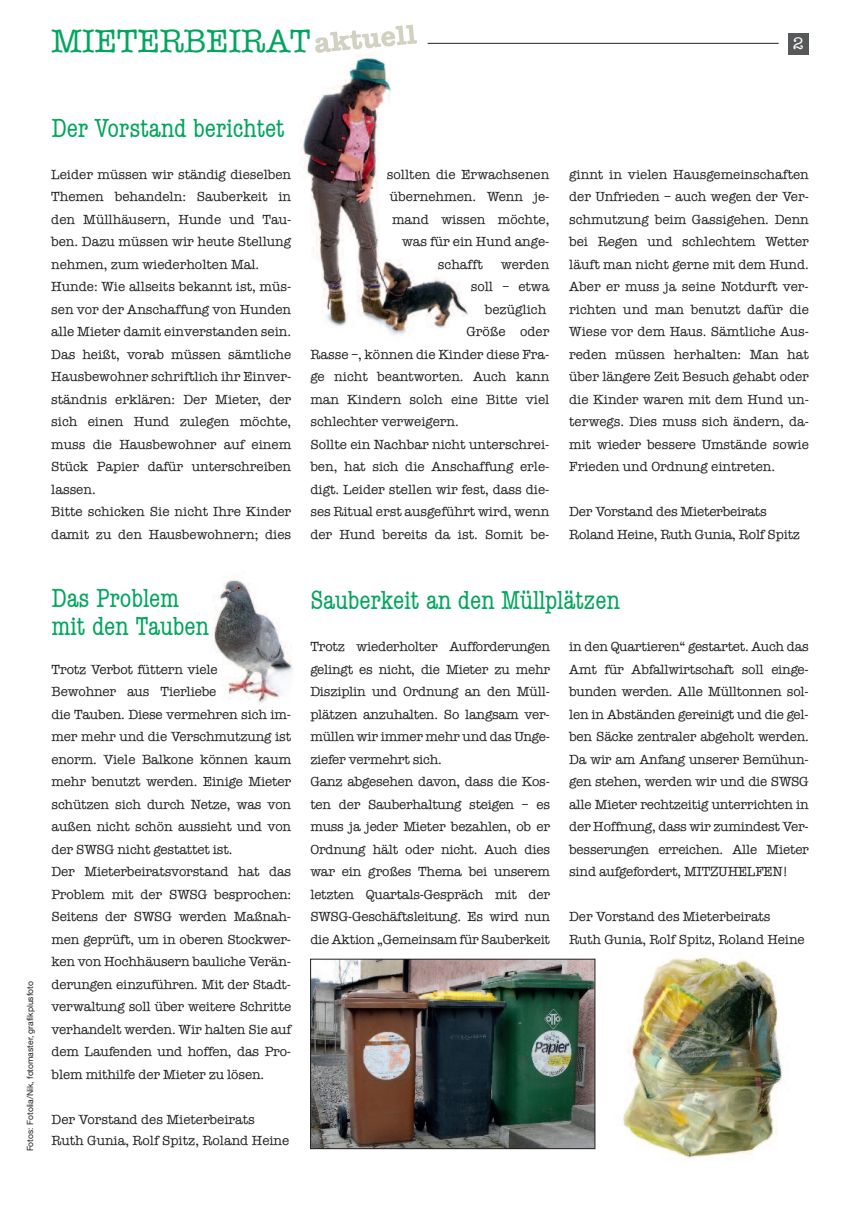
<style>
.page{position:relative;width:851px;height:1212px;background:#fff}
.page>*{position:absolute;margin:0;border:0;box-sizing:border-box;transform-origin:0 0}
.t1{font:32.85px "American Typewriter";color:#00a65d}
.t2{font:condensed 27px/28.5px "American Typewriter";letter-spacing:-.005em;color:#00a65d}
.t3{font:17.1px "American Typewriter";color:#fff}
.t4{font:13.5px/22.5px "American Typewriter";letter-spacing:-.01em;color:#231f20}
.t5{font:8.55px "Helvetica Neue LT";color:#231f20}
</style>
<div class="page">
<img style="left:212px;top:579px;width:81px;height:125px">
<img style="left:300px;top:54px;width:172px;height:281px">
<img style="left:312px;top:961px;width:281px;height:186px">
<div style="left:310px;top:959px;width:285px;height:190px;border:1px solid #231f20"></div>
<img style="left:623px;top:955px;width:160px;height:205px">
<div style="left:788px;top:33px;width:20px;height:22px;background:#57585a"></div>
<hr style="left:427px;top:43px;width:351px;height:1px;background:#231f20">
<svg style="left:315px;top:25px;width:102px;height:28px"></svg>
<h1 class="t1" style="left:51px;top:22px;width:261px">MIeteRBeIRAt</h1>
<p class="t3" style="left:792px;top:34px;width:12px">2</p>
<h2 class="t2" style="left:51px;top:114px;width:235px">Der Vorstand berichtet</h2>
<p class="t4" style="left:51px;top:163px;width:241px">Leider müssen wir ständig dieselben themen behandeln: Sauberkeit in den Müllhäusern, Hunde und tau&shy;ben. Dazu müssen wir heute Stellung nehmen, zum wiederholten Mal.<br>Hunde: Wie allseits bekannt ist, müs&shy;sen vor der Anschaffung von Hunden alle Mieter damit einverstanden sein.<br>Das heißt, vorab müssen sämtliche Hausbewohner schriftlich ihr einver&shy;ständnis erklären: Der Mieter, der sich einen Hund zulegen möchte, muss die Hausbewohner auf einem Stück Papier dafür unterschreiben lassen.<br>Bitte schicken Sie nicht Ihre Kinder damit zu den Hausbewohnern; dies</p>
<p class="t4" style="left:387px;top:163px;width:164px">sollten die erwachsenen</p>
<p class="t4" style="left:390px;top:186px;width:161px">übernehmen. Wenn je-</p>
<p class="t4" style="left:392px;top:208px;width:159px">mand wissen möchte,</p>
<p class="t4" style="left:402px;top:231px;width:149px">was für ein Hund ange-</p>
<p class="t4" style="left:438px;top:253px;width:46px">schafft</p>
<p class="t4" style="left:501px;top:253px;width:50px">werden</p>
<p class="t4" style="left:470px;top:276px;width:80px">soll – etwa</p>
<p class="t4" style="left:484px;top:298px;width:63px">bezüglich</p>
<p class="t4" style="left:466px;top:321px;width:84px">Größe oder</p>
<p class="t4" style="left:310px;top:343px;width:240px">Rasse –, können die Kinder diese Fra-</p>
<p class="t4" style="left:310px;top:366px;width:240px">ge nicht beantworten. Auch kann</p>
<p class="t4" style="left:310px;top:388px;width:240px">man Kindern solch eine Bitte viel</p>
<p class="t4" style="left:310px;top:411px;width:150px">schlechter verweigern.</p>
<p class="t4" style="left:310px;top:433px;width:240px">Sollte ein Nachbar nicht unterschrei-</p>
<p class="t4" style="left:310px;top:456px;width:240px">ben, hat sich die Anschaffung erle-</p>
<p class="t4" style="left:310px;top:478px;width:240px">digt. Leider stellen wir fest, dass die-</p>
<p class="t4" style="left:310px;top:501px;width:240px">ses Ritual erst ausgeführt wird, wenn</p>
<p class="t4" style="left:310px;top:523px;width:240px">der Hund bereits da ist. Somit be-</p>
<p class="t4" style="left:569px;top:163px;width:241px;text-align:justify">ginnt in vielen Hausgemeinschaften der Unfrieden – auch wegen der Ver&shy;schmutzung beim Gassigehen. Denn bei Regen und schlechtem Wetter läuft man nicht gerne mit dem Hund.<br>Aber er muss ja seine Notdurft ver&shy;richten und man benutzt dafür die Wiese vor dem Haus. Sämtliche Aus&shy;reden müssen herhalten: Man hat über längere Zeit Besuch gehabt oder die Kinder waren mit dem Hund un&shy;terwegs. Dies muss sich ändern, da&shy;mit wieder bessere Umstände sowie Frieden und Ordnung eintreten.</p>
<p class="t4" style="left:569px;top:501px;width:232px">Der Vorstand des Mieterbeirats<br>Roland Heine, Ruth Gunia, Rolf Spitz</p>
<p class="t5" style="left:27px;top:1151px;width:172px;rotate:-90deg">Fotos: Fotolia/Nik, fotomaster, grafikplusfoto</p>
<h2 class="t2" style="left:51px;top:584px;width:159px">Das Problem mit den Tauben</h2>
<p class="t4" style="left:51px;top:658px;width:241px">trotz Verbot füttern viele<br>Bewohner aus tierliebe<br>die tauben. Diese vermehren sich im&shy;mer mehr und die Verschmutzung ist enorm. Viele Balkone können kaum mehr benutzt werden. einige Mieter schützen sich durch Netze, was von außen nicht schön aussieht und von der SWSG nicht gestattet ist.<br>Der Mieterbeiratsvorstand hat das Problem mit der SWSG besprochen:<br>Seitens der SWSG werden Maßnah&shy;men geprüft, um in oberen Stockwer&shy;ken von Hochhäusern bauliche Verän&shy;derungen einzuführen. Mit der Stadt&shy;verwaltung soll über weitere Schritte verhandelt werden. Wir halten Sie auf dem Laufenden und hoffen, das Pro&shy;blem mithilfe der Mieter zu lösen.</p>
<p class="t4" style="left:51px;top:1109px;width:239px;line-height:21.5px">Der Vorstand des Mieterbeirats<br>Ruth Gunia, Rolf Spitz, Roland Heine</p>
<h2 class="t2" style="left:310px;top:586px;width:311px">Sauberkeit an den Müllplätzen</h2>
<p class="t4" style="left:310px;top:636px;width:241px">trotz wiederholter Aufforderungen gelingt es nicht, die Mieter zu mehr Disziplin und Ordnung an den Müll&shy;plätzen anzuhalten. So langsam ver&shy;müllen wir immer mehr und das Unge&shy;ziefer vermehrt sich.<br>Ganz abgesehen davon, dass die Kos&shy;ten der Sauberhaltung steigen – es muss ja jeder Mieter bezahlen, ob er Ordnung hält oder nicht. Auch dies war ein großes thema bei unserem letzten Quartals-Gespräch mit der SWSG-Geschäftsleitung. es wird nun die Aktion „Gemeinsam für Sauberkeit</p>
<p class="t4" style="left:569px;top:636px;width:241px;text-align:justify">in den Quartieren“ gestartet. Auch das Amt für Abfallwirtschaft soll einge&shy;bunden werden. Alle Mülltonnen sol&shy;len in Abständen gereinigt und die gel&shy;ben Säcke zentraler abgeholt werden.<br>Da wir am Anfang unserer Bemühun&shy;gen stehen, werden wir und die SWSG alle Mieter rechtzeitig unterrichten in der Hoffnung, dass wir zumindest Ver&shy;besserungen erreichen. Alle Mieter sind aufgefordert, MItZUHeLFeN!</p>
<p class="t4" style="left:569px;top:906px;width:237px">Der Vorstand des Mieterbeirats<br>Ruth Gunia, Rolf Spitz, Roland Heine</p>
</div>
